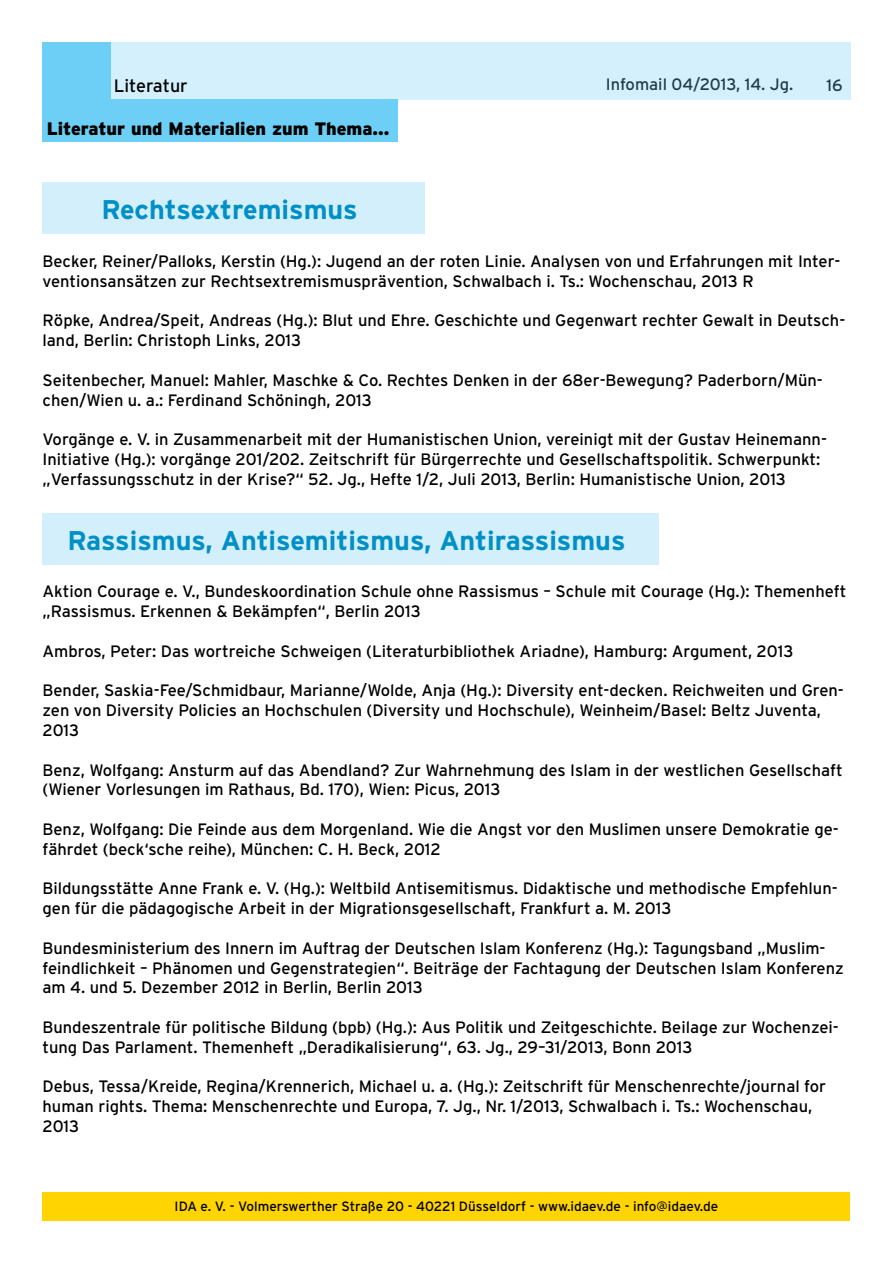
<style>
.page{position:relative;width:893px;height:1263px;background:#fff}
.page>*{position:absolute;margin:0;border:0;box-sizing:border-box;transform-origin:0 0}
.t1{font:700 27px "Interstate";color:#0090c6}
.t2{font:900 18px "Interstate";color:#000}
.t3{font:18px "Interstate";color:#000}
.t4{font:16.5px/19.8px "Interstate";color:#000}
.t5{font:13.5px "Interstate";color:#000}
</style>
<div class="page">
<div style="left:43px;top:1192px;width:807px;height:28px;background:#ffd400"></div>
<div style="left:91px;top:43px;width:759px;height:57px;background:#d3f0fc"></div>
<div style="left:43px;top:99px;width:355px;height:43px;background:#6dcff6"></div>
<div style="left:43px;top:43px;width:68px;height:57px;background:#6dcff6"></div>
<div style="left:43px;top:183px;width:382px;height:51px;background:#d4effc"></div>
<div style="left:43px;top:513px;width:616px;height:51px;background:#d4effc"></div>
<p class="t3" style="left:114px;top:75px;width:76px">Literatur</p>
<p class="t4" style="left:606px;top:75px;width:189px">Infomail 04/2013, 14. Jg.</p>
<p class="t2" style="left:47px;top:119px;width:344px">Literatur und Materialien zum Thema...</p>
<h1 class="t1" style="left:101px;top:195px;width:258px">Rechtsextremismus</h1>
<p class="t4" style="left:826px;top:75px;width:18px">16</p>
<p class="t4" style="left:43px;top:251px;width:800px">Becker, Reiner/Palloks, Kerstin (Hg.): Jugend an der roten Linie. Analysen von und Erfahrungen mit Inter&shy;ventionsansätzen zur Rechtsextremismusprävention, Schwalbach i. Ts.: Wochenschau, 2013 R</p>
<p class="t4" style="left:43px;top:311px;width:804px">Röpke, Andrea/Speit, Andreas (Hg.): Blut und Ehre. Geschichte und Gegenwart rechter Gewalt in Deutsch&shy;land, Berlin: Christoph Links, 2013</p>
<p class="t4" style="left:43px;top:370px;width:782px">Seitenbecher, Manuel: Mahler, Maschke &amp; Co. Rechtes Denken in der 68er-Bewegung? Paderborn/Mün&shy;chen/Wien u. a.: Ferdinand Schöningh, 2013</p>
<p class="t4" style="left:43px;top:429px;width:786px">Vorgänge e. V. in Zusammenarbeit mit der Humanistischen Union, vereinigt mit der Gustav Heinemann-<br>Initiative (Hg.): vorgänge 201/202. Zeitschrift für Bürgerrechte und Gesellschaftspolitik. Schwerpunkt: „Verfassungsschutz in der Krise?“ 52. Jg., Hefte 1/2, Juli 2013, Berlin: Humanistische Union, 2013</p>
<h1 class="t1" style="left:68px;top:525px;width:559px">Rassismus, Antisemitismus, Antirassismus</h1>
<p class="t4" style="left:43px;top:581px;width:805px">Aktion Courage e. V., Bundeskoordination Schule ohne Rassismus – Schule mit Courage (Hg.): Themenheft „Rassismus. Erkennen &amp; Bekämpfen“, Berlin 2013</p>
<p class="t4" style="left:43px;top:641px;width:752px">Ambros, Peter: Das wortreiche Schweigen (Literaturbibliothek Ariadne), Hamburg: Argument, 2013</p>
<p class="t4" style="left:43px;top:680px;width:803px">Bender, Saskia-Fee/Schmidbaur, Marianne/Wolde, Anja (Hg.): Diversity ent-decken. Reichweiten und Gren&shy;zen von Diversity Policies an Hochschulen (Diversity und Hochschule), Weinheim/Basel: Beltz Juventa,<br>2013</p>
<p class="t4" style="left:43px;top:760px;width:802px">Benz, Wolfgang: Ansturm auf das Abendland? Zur Wahrnehmung des Islam in der westlichen Gesellschaft (Wiener Vorlesungen im Rathaus, Bd. 170), Wien: Picus, 2013</p>
<p class="t4" style="left:43px;top:819px;width:798px">Benz, Wolfgang: Die Feinde aus dem Morgenland. Wie die Angst vor den Muslimen unsere Demokratie ge&shy;fährdet (beck‘sche reihe), München: C. H. Beck, 2012</p>
<p class="t4" style="left:43px;top:878px;width:797px">Bildungsstätte Anne Frank e. V. (Hg.): Weltbild Antisemitismus. Didaktische und methodische Empfehlun&shy;gen für die pädagogische Arbeit in der Migrationsgesellschaft, Frankfurt a. M. 2013</p>
<p class="t4" style="left:43px;top:938px;width:803px">Bundesministerium des Innern im Auftrag der Deutschen Islam Konferenz (Hg.): Tagungsband „Muslim&shy;feindlichkeit – Phänomen und Gegenstrategien“. Beiträge der Fachtagung der Deutschen Islam Konferenz am 4. und 5. Dezember 2012 in Berlin, Berlin 2013</p>
<p class="t4" style="left:43px;top:1017px;width:798px">Bundeszentrale für politische Bildung (bpb) (Hg.): Aus Politik und Zeitgeschichte. Beilage zur Wochenzei&shy;tung Das Parlament. Themenheft „Deradikalisierung“, 63. Jg., 29–31/2013, Bonn 2013</p>
<p class="t4" style="left:43px;top:1076px;width:785px">Debus, Tessa/Kreide, Regina/Krennerich, Michael u. a. (Hg.): Zeitschrift für Menschenrechte/journal for human rights. Thema: Menschenrechte und Europa, 7. Jg., Nr. 1/2013, Schwalbach i. Ts.: Wochenschau,<br>2013</p>
<p class="t5" style="left:175px;top:1198px;width:545px">IDA e. V. - Volmerswerther Straße 20 - 40221 Düsseldorf - www.idaev.de - info@idaev.de</p>
</div>
